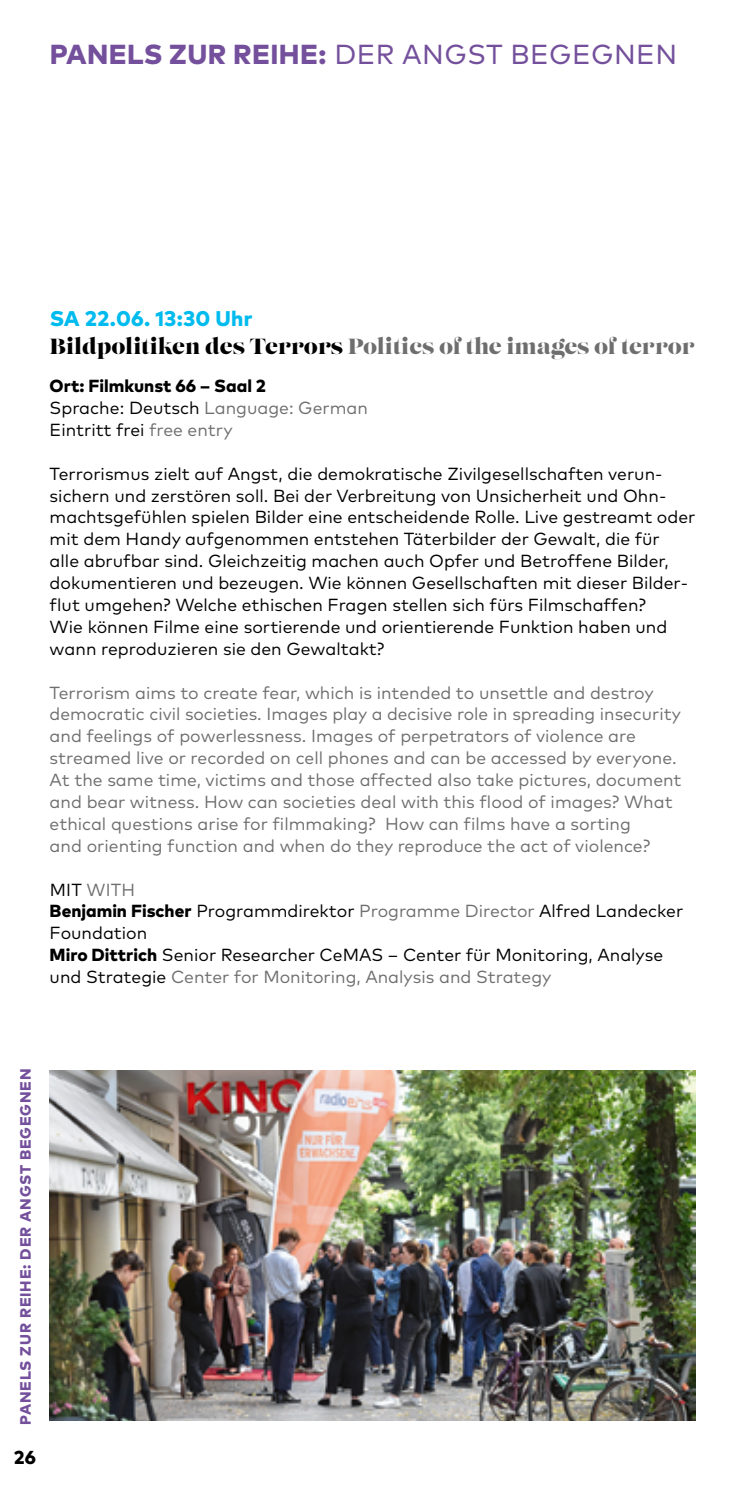
<style>
.page{position:relative;width:745px;height:1489px;background:#fff}
.page>*{position:absolute;margin:0;border:0;box-sizing:border-box;transform-origin:0 0}
.t1{font:27.5px "Mark OT";letter-spacing:.015em;color:#74509c}
.t2{font:22px "Lust Display";letter-spacing:.005em;color:#6e6e6e}
.t3{font:800 21.25px "Mark OT";letter-spacing:.01em;color:#0be}
.t4{font:800 18.75px "Mark OT";color:#000}
.t5{font:17.5px/22px "Mark OT";color:#000}
.t6{font:17.5px/22px "Mark OT";color:#6e6e6e}
.t7{font:800 15px "Mark OT";letter-spacing:.055em;color:#74509c}
.s1{font-weight:800}
.s2{color:#000}
.s3{color:#6e6e6e}
</style>
<div class="page">
<img style="left:50px;top:1070px;width:644px;height:350px">
<h1 class="t1" style="left:50px;top:37px;width:628px"><span class="s1">PANELS ZUR REIHE:</span> DER ANGST BEGEGNEN</h1>
<p class="t3" style="left:50px;top:305px;width:204px">SA 22.06. 13:30 Uhr</p>
<p class="t2" style="left:50px;top:332px;width:646px"><span class="s2">Bildpolitiken des Terrors</span> Politics of the images of terror</p>
<p class="t5" style="left:50px;top:375px;width:319px"><span class="s1">Ort: Filmkunst 66 – Saal 2<br></span>Sprache: Deutsch <span class="s3">Language: German<br></span>Eintritt frei <span class="s3">free entry</span></p>
<p class="t5" style="left:50px;top:462px;width:647px">Terrorismus zielt auf Angst, die demokratische Zivilgesellschaften verun&shy;sichern und zerstören soll. Bei der Verbreitung von Unsicherheit und Ohn&shy;machtsgefühlen spielen Bilder eine entscheidende Rolle. Live gestreamt oder mit dem Handy aufgenommen entstehen Täterbilder der Gewalt, die für<br>alle abrufbar sind. Gleichzeitig machen auch Opfer und Betroffene Bilder, dokumentieren und bezeugen. Wie können Gesellschaften mit dieser Bilder&shy;flut umgehen? Welche ethischen Fragen stellen sich fürs Filmschaffen?<br>Wie können Filme eine sortierende und orientierende Funktion haben und wann reproduzieren sie den Gewaltakt?</p>
<p class="t6" style="left:50px;top:681px;width:633px">Terrorism aims to create fear, which is intended to unsettle and destroy democratic civil societies. Images play a decisive role in spreading insecurity and feelings of powerlessness. Images of perpetrators of violence are streamed live or recorded on cell phones and can be accessed by everyone.<br>At the same time, victims and those affected also take pictures, document and bear witness. How can societies deal with this flood of images? What ethical questions arise for filmmaking? How can films have a sorting<br>and orienting function and when do they reproduce the act of violence?</p>
<p class="t5" style="left:50px;top:878px;width:634px">MIT <span class="s3">WITH<br></span><span class="s1">Benjamin Fischer</span> Programmdirektor <span class="s3">Programme Director</span> Alfred Landecker Foundation<br><span class="s1">Miro Dittrich</span> Senior Researcher CeMAS – Center für Monitoring, Analyse und Strategie <span class="s3">Center for Monitoring, Analysis and Strategy</span></p>
<p class="t7" style="left:16px;top:1424px;width:358px;rotate:-90deg">PANELS ZUR REIHE: DER ANGST BEGEGNEN</p>
<p class="t4" style="left:14px;top:1444px;width:24px">26</p>
</div>
